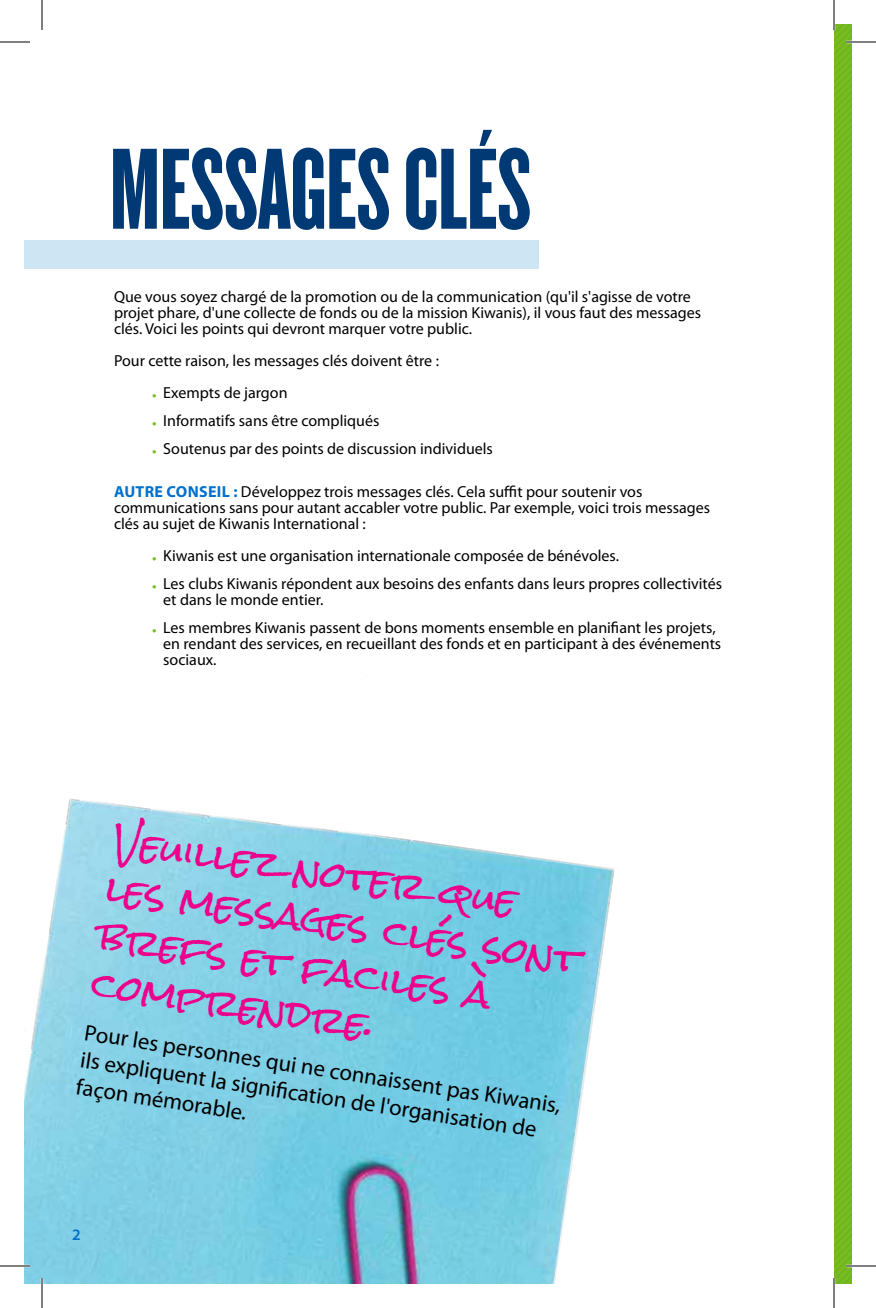
<style>
.page{position:relative;width:876px;height:1308px;background:#fff}
.page>*{position:absolute;margin:0;border:0;box-sizing:border-box;transform-origin:0 0}
.t1{font:120px "Knockout 67 Full Bantamwt";color:#003974}
.t2{font:36px/48px "Rock Salt";color:#ec008c}
.t3{font:22.8px/28px "Myriad Pro";color:#000}
.t4{font:16px/16px "Myriad Pro";color:#000}
.t5{font:600 16px "Myriad Pro";color:#0070ce}
.s1{color:#76bc21}
.s2{font-weight:700;color:#0070ce}
</style>
<div class="page">
<img style="left:24px;top:798px;width:591px;height:486px">
<svg style="left:834px;top:24px;width:18px;height:1260px;fill:#76bc21"></svg>
<div style="left:24px;top:240px;width:515px;height:29px;background:#cee5f4"></div>
<hr style="left:846px;top:41px;width:30px;height:2px;background:#fff">
<hr style="left:0;top:1265px;width:30px;height:2px;background:#fff">
<hr style="left:846px;top:1265px;width:30px;height:2px;background:#fff">
<hr style="left:41px;top:1278px;width:2px;height:30px;background:#fff">
<hr style="left:0;top:42px;width:30px;height:1px;background:#000">
<hr style="left:846px;top:42px;width:30px;height:1px;background:#000">
<hr style="left:0;top:1266px;width:30px;height:1px;background:#000">
<hr style="left:846px;top:1266px;width:30px;height:1px;background:#000">
<hr style="left:42px;top:0;width:1px;height:30px;background:#000">
<hr style="left:42px;top:1278px;width:1px;height:30px;background:#000">
<hr style="left:834px;top:0;width:1px;height:30px;background:#000">
<hr style="left:834px;top:1278px;width:1px;height:30px;background:#000">
<svg style="left:363px;top:1028px;width:8px;height:7px"></svg>
<h1 class="t1" style="left:110px;top:119px;width:423px">MESSAGES CLÉS</h1>
<p class="t4" style="left:114px;top:288px;width:589px">Que vous soyez chargé de la promotion ou de la communication (qu'il s'agisse de votre projet phare, d'une collecte de fonds ou de la mission Kiwanis), il vous faut des messages clés. Voici les points qui devront marquer votre public.</p>
<p class="t4" style="left:114px;top:352px;width:326px">Pour cette raison, les messages clés doivent être :</p>
<p class="t4" style="left:152px;top:384px;width:137px"><span class="s1">•</span> Exempts de jargon</p>
<p class="t4" style="left:152px;top:412px;width:229px"><span class="s1">•</span> Informatifs sans être compliqués</p>
<p class="t4" style="left:152px;top:440px;width:342px"><span class="s1">•</span> Soutenus par des points de discussion individuels</p>
<p class="t4" style="left:114px;top:483px;width:598px"><span class="s2">AUTRE CONSEIL :</span> Développez trois messages clés. Cela suffit pour soutenir vos communications sans pour autant accabler votre public. Par exemple, voici trois messages clés au sujet de Kiwanis International :</p>
<p class="t4" style="left:152px;top:547px;width:469px"><span class="s1">•</span> Kiwanis est une organisation internationale composée de bénévoles.</p>
<p class="t4" style="left:163px;top:575px;width:560px;text-indent:-11px"><span class="s1">•</span> Les clubs Kiwanis répondent aux besoins des enfants dans leurs propres collectivités et dans le monde entier.</p>
<p class="t4" style="left:163px;top:619px;width:560px;text-indent:-11px"><span class="s1">•</span> Les membres Kiwanis passent de bons moments ensemble en planifiant les projets, en rendant des services, en recueillant des fonds et en participant à des événements sociaux.</p>
<h2 class="t2" style="left:118px;top:818px;width:480px;rotate:9deg">Veuillez noter que<br>les messages clés sont brefs et faciles à comprendre</h2>
<h3 class="t3" style="left:87px;top:1017px;width:483px;rotate:9deg">Pour les personnes qui ne connaissent pas Kiwanis,</h3>
<h3 class="t3" style="left:83px;top:1044px;width:463px;rotate:9deg">ils expliquent la signifi cation de l'organisation de façon mémorable.</h3>
<p class="t5" style="left:72px;top:1225px;width:10px">2</p>
</div>
